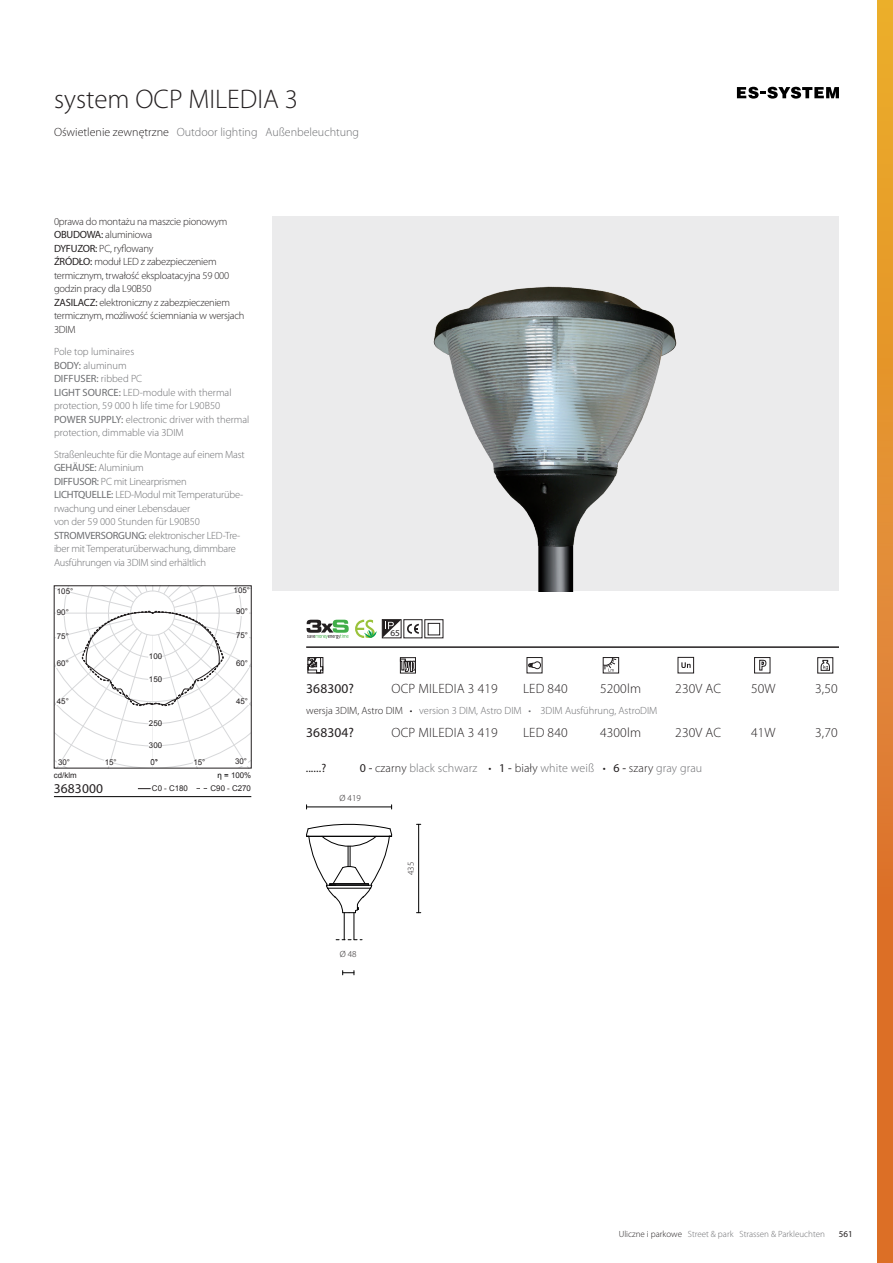
<style>
.page{position:relative;width:893px;height:1263px;background:#fff}
.page>*{position:absolute;margin:0;border:0;box-sizing:border-box;transform-origin:0 0}
.NAZWY_OPRAW___główna{font:300 27px "Myriad Pro";color:#231f20}
.t1{font:300 13.5px "Myriad Pro";letter-spacing:.01em;color:#231f20}
.KODY___krzywe_itd{font:13.5px "Myriad Pro";letter-spacing:.01em;color:#231f20}
.t2{font:300 12px "Myriad Pro";color:#6c6d70}
.t3{font:12px "Myriad Pro";color:#231f20}
.OPISY_BOCZNE_OPRAW{font:300 10.5px/13.5px "Myriad Pro";letter-spacing:-.02em;color:#6c6d70}
.OPISY_BOCZNE_OPRAW-2{font:300 10.5px/13.5px "Myriad Pro";letter-spacing:-.02em;color:#231f20}
.OPISY_BOCZNE_OPRAW-3{font:300 10.5px/13.5px "Myriad Pro";color:#6c6d70}
.OPIS_TABELKI{font:300 10.5px "Myriad Pro";color:#6c6d70}
.OPISY_BOCZNE_OPRAW-4{font:10.5px "Myriad Pro";color:#6c6d70}
.t4{font:300 9px "Myriad Pro";color:#6c6d70}
.t5{font:300 9px "Myriad Pro";color:#231f20}
.t6{font:9px "Myriad Pro";color:#231f20}
.t7{font:7.95px "Arial";color:#231f20}
.s1{color:#231f20}
.s2{font-weight:400}
.s3{font-weight:300}
.s4{color:#000}
.s5{font-weight:400;color:#231f20}
</style>
<div class="page">
<div style="left:272px;top:217px;width:567px;height:374px;background:#ebebec"></div>
<div style="left:877px;top:0;width:16px;height:1263px;background:linear-gradient(to bottom,#eaac2f,#d9642a)"></div>
<hr style="left:306px;top:646px;width:533px;height:2px;background:#231f20">
<svg style="left:307px;top:657px;width:16px;height:16px"></svg>
<svg style="left:527px;top:657px;width:15px;height:16px"></svg>
<div style="left:817px;top:657px;width:16px;height:16px;border:1px solid #231f20"></div>
<svg style="left:821px;top:660px;width:9px;height:11px"></svg>
<svg style="left:400px;top:657px;width:16px;height:17px"></svg>
<div style="left:754px;top:657px;width:16px;height:16px;border:1px solid #231f20"></div>
<svg style="left:759px;top:660px;width:7px;height:10px"></svg>
<div style="left:603px;top:657px;width:16px;height:16px;border:1px solid #231f20"></div>
<svg style="left:603px;top:657px;width:13px;height:14px"></svg>
<img style="left:433px;top:286px;width:244px;height:305px">
<svg style="left:138px;top:788px;width:13px;height:1px"></svg>
<hr style="left:54px;top:796px;width:197px;height:1px;background:#000">
<svg style="left:53px;top:585px;width:198px;height:183px"></svg>
<div style="left:678px;top:657px;width:16px;height:16px;border:1px solid #231f20"></div>
<svg style="left:681px;top:662px;width:10px;height:6px"></svg>
<svg style="left:307px;top:620px;width:42px;height:19px"></svg>
<div style="left:425px;top:619px;width:18px;height:19px;border:1px solid #231f20"></div>
<div style="left:428px;top:623px;width:12px;height:12px;border:1px solid #231f20"></div>
<div style="left:382px;top:619px;width:19px;height:19px;border:1px solid #231f20"></div>
<div style="left:404px;top:619px;width:18px;height:19px;border:1px solid #231f20"></div>
<svg style="left:355px;top:620px;width:64px;height:18px"></svg>
<hr style="left:418px;top:824px;width:1px;height:89px;background:#000001">
<hr style="left:307px;top:807px;width:85px;height:1px;background:#000001">
<svg style="left:306px;top:823px;width:86px;height:117px"></svg>
<svg style="left:342px;top:970px;width:13px;height:5px"></svg>
<svg style="left:737px;top:87px;width:102px;height:12px"></svg>
<p class="NAZWY_OPRAW___główna" style="left:54px;top:83px;width:245px">system OCP MILEDIA 3</p>
<p class="t2" style="left:54px;top:124px;width:307px"><span class="s1">Oświetlenie zewnętrzne</span> Outdoor lighting Außenbeleuchtung</p>
<p class="OPISY_BOCZNE_OPRAW-2" style="left:54px;top:214px;width:175px">0prawa do montażu na maszcie pionowym</p>
<p class="OPISY_BOCZNE_OPRAW-2" style="left:54px;top:228px;width:100px"><span class="s2">OBUDOWA:</span> aluminiowa</p>
<p class="OPISY_BOCZNE_OPRAW-2" style="left:54px;top:241px;width:101px"><span class="s2">DYFUZOR:</span> PC, ryflowany</p>
<p class="OPISY_BOCZNE_OPRAW-2" style="left:54px;top:255px;width:164px"><span class="s2">ŹRÓDŁO:</span> moduł LED z zabezpieczeniem</p>
<p class="OPISY_BOCZNE_OPRAW-2" style="left:54px;top:268px;width:177px">termicznym, trwałość eksploatacyjna 59 000 godzin pracy dla L90B50</p>
<p class="OPISY_BOCZNE_OPRAW-2" style="left:54px;top:295px;width:192px"><span class="s2">ZASILACZ:</span> elektroniczny z zabezpieczeniem termicznym, możliwość ściemniania w wersjach<br>3DIM</p>
<p class="OPISY_BOCZNE_OPRAW-3" style="left:54px;top:345px;width:82px">Pole top luminaires</p>
<p class="OPISY_BOCZNE_OPRAW-3" style="left:54px;top:358px;width:74px"><span class="s2">BODY:</span> aluminum</p>
<p class="OPISY_BOCZNE_OPRAW-4" style="left:54px;top:372px;width:90px">DIFFUSER: <span class="s3">ribbed PC</span></p>
<p class="OPISY_BOCZNE_OPRAW-3" style="left:54px;top:385px;width:179px"><span class="s2">LIGHT SOURCE:</span> LED-module with thermal protection, 59 000 h life time for L90B50</p>
<p class="OPISY_BOCZNE_OPRAW-3" style="left:54px;top:412px;width:197px"><span class="s2">POWER SUPPLY:</span> electronic driver with thermal protection, dimmable via 3DIM</p>
<p class="OPISY_BOCZNE_OPRAW" style="left:54px;top:447px;width:192px">Straßenleuchte für die Montage auf einem Mast</p>
<p class="OPISY_BOCZNE_OPRAW" style="left:54px;top:461px;width:91px"><span class="s2">GEHÄUSE:</span> Aluminium</p>
<p class="OPISY_BOCZNE_OPRAW" style="left:54px;top:474px;width:134px"><span class="s2">DIFFUSOR:</span> PC mit Linearprismen</p>
<p class="OPISY_BOCZNE_OPRAW" style="left:54px;top:488px;width:191px"><span class="s2">LICHTQUELLE:</span> LED-Modul mit Temperaturübe&shy;rwachung und einer Lebensdauer</p>
<p class="OPISY_BOCZNE_OPRAW-3" style="left:54px;top:515px;width:148px">von der 59 000 Stunden für L90B50</p>
<p class="OPISY_BOCZNE_OPRAW" style="left:54px;top:528px;width:188px"><span class="s2">STROMVERSORGUNG:</span> elektronischer LED-Tre&shy;iber mit Temperaturüberwachung, dimmbare<br>Ausführungen via 3DIM sind erhältlich</p>
<p class="t7" style="left:57px;top:586px;width:18px">105°</p>
<p class="t7" style="left:234px;top:585px;width:18px">105°</p>
<p class="t7" style="left:57px;top:607px;width:13px">90°</p>
<p class="t7" style="left:57px;top:630px;width:13px">75°</p>
<p class="t7" style="left:57px;top:658px;width:13px">60°</p>
<p class="t7" style="left:57px;top:696px;width:13px">45°</p>
<p class="t7" style="left:236px;top:606px;width:13px">90°</p>
<p class="t7" style="left:236px;top:630px;width:13px">75°</p>
<p class="t7" style="left:149px;top:651px;width:15px">100</p>
<p class="t7" style="left:149px;top:674px;width:15px">150</p>
<p class="t7" style="left:149px;top:718px;width:15px">250</p>
<p class="t7" style="left:149px;top:740px;width:15px">300</p>
<p class="t7" style="left:236px;top:658px;width:13px">60°</p>
<p class="t7" style="left:236px;top:695px;width:13px">45°</p>
<p class="t7" style="left:58px;top:757px;width:13px">30°</p>
<p class="t7" style="left:105px;top:757px;width:13px">15°</p>
<p class="t7" style="left:150px;top:757px;width:9px">0°</p>
<p class="t7" style="left:54px;top:770px;width:24px">cd/klm</p>
<p class="t7" style="left:193px;top:757px;width:13px">15°</p>
<p class="t7" style="left:235px;top:756px;width:13px">30°</p>
<p class="t7" style="left:218px;top:770px;width:35px"><span class="s4">η =</span> 100%</p>
<p class="KODY___krzywe_itd" style="left:54px;top:780px;width:51px">3683000</p>
<p class="t7" style="left:152px;top:783px;width:38px">C0 - C180</p>
<p class="t7" style="left:211px;top:783px;width:42px">C90 - C270</p>
<p class="t6" style="left:390px;top:628px;width:11px">65</p>
<p class="KODY___krzywe_itd" style="left:306px;top:680px;width:49px">368300?</p>
<p class="t1" style="left:392px;top:680px;width:108px">OCP MILEDIA 3 419</p>
<p class="t1" style="left:523px;top:680px;width:46px">LED 840</p>
<p class="t1" style="left:600px;top:680px;width:42px">5200lm</p>
<p class="t1" style="left:675px;top:680px;width:47px">230V AC</p>
<p class="t1" style="left:751px;top:680px;width:26px">50W</p>
<p class="t1" style="left:815px;top:680px;width:24px">3,50</p>
<p class="OPIS_TABELKI" style="left:306px;top:704px;width:353px"><span class="s1">wersja 3DIM, Astro DIM •</span> version 3 DIM, Astro DIM • 3DIM Ausführung, AstroDIM</p>
<p class="KODY___krzywe_itd" style="left:306px;top:724px;width:49px">368304?</p>
<p class="t1" style="left:392px;top:724px;width:108px">OCP MILEDIA 3 419</p>
<p class="t1" style="left:523px;top:724px;width:46px">LED 840</p>
<p class="t1" style="left:600px;top:724px;width:42px">4300lm</p>
<p class="t1" style="left:675px;top:724px;width:47px">230V AC</p>
<p class="t1" style="left:751px;top:724px;width:26px">41W</p>
<p class="t1" style="left:815px;top:724px;width:24px">3,70</p>
<p class="t3" style="left:306px;top:761px;width:22px">......?</p>
<p class="t2" style="left:360px;top:761px;width:344px"><span class="s5">0 -</span> <span class="s1">czarny</span> black schwarz <span class="s1">•</span> <span class="s5">1 -</span> <span class="s1">biały</span> white weiß <span class="s1">•</span> <span class="s5">6 -</span> <span class="s1">szary</span> gray grau</p>
<p class="t5" style="left:340px;top:792px;width:23px">Ø 419</p>
<p class="t5" style="left:340px;top:949px;width:18px">Ø 48</p>
<p class="t5" style="left:405px;top:875px;width:15px;rotate:-90deg">435</p>
<p class="t4" style="left:619px;top:1229px;width:208px"><span class="s1">Uliczne i parkowe</span> Street &amp; park Strassen &amp; Parkleuchten</p>
<p class="t6" style="left:839px;top:1229px;width:15px">561</p>
</div>
